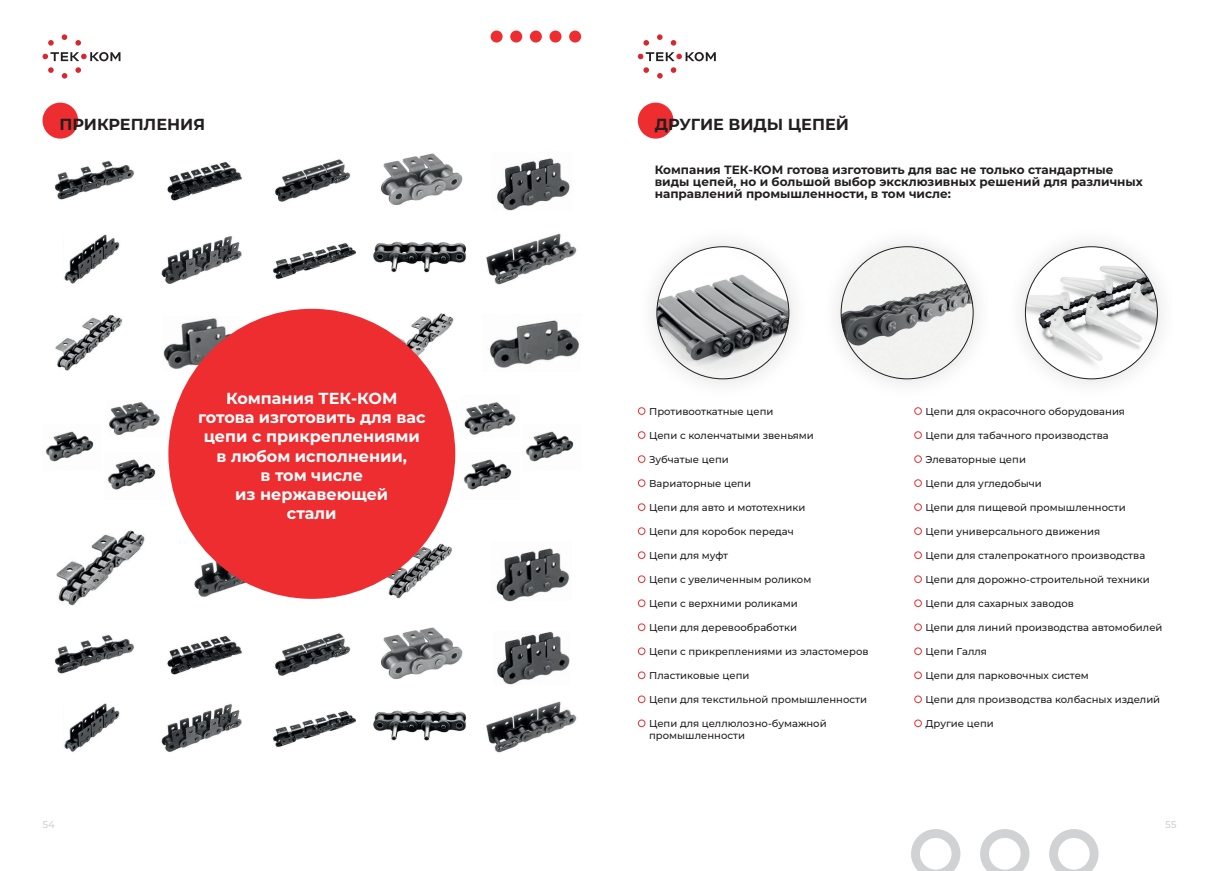
<style>
.page{position:relative;width:1219px;height:871px;background:#fff}
.page>*{position:absolute;margin:0;border:0;box-sizing:border-box;transform-origin:0 0}
.t1{font:700 16px/19.2px "Montserrat";color:#fff;text-align:center}
.t2{font:700 16px "Montserrat";color:#231f20}
.t3{font:700 12px/12px "Montserrat";color:#231f20}
.t4{font:500 10px/12px "Montserrat";color:#231f20}
.t5{font:500 10px "Montserrat";color:#d1d2d4}
</style>
<div class="page">
<img style="left:189px;top:530px;width:109px;height:69px">
<img style="left:489px;top:320px;width:90px;height:48px">
<img style="left:382px;top:313px;width:72px;height:58px">
<img style="left:496px;top:548px;width:73px;height:53px">
<img style="left:382px;top:543px;width:70px;height:56px">
<img style="left:163px;top:318px;width:77px;height:51px">
<img style="left:55px;top:314px;width:68px;height:57px">
<div style="left:43px;top:103px;width:35px;height:36px;background:#ee2d30;border-radius:50%"></div>
<div style="left:638px;top:103px;width:35px;height:36px;background:#ee2d30;border-radius:50%"></div>
<div style="left:168px;top:309px;width:287px;height:289px;background:#ee2d30;border-radius:50%"></div>
<img style="left:64px;top:234px;width:56px;height:50px">
<img style="left:64px;top:703px;width:56px;height:49px">
<img style="left:161px;top:236px;width:81px;height:48px">
<img style="left:161px;top:704px;width:81px;height:48px">
<img style="left:273px;top:243px;width:82px;height:36px">
<img style="left:273px;top:711px;width:82px;height:36px">
<img style="left:373px;top:241px;width:93px;height:32px">
<img style="left:373px;top:710px;width:93px;height:31px">
<img style="left:486px;top:233px;width:91px;height:52px">
<img style="left:486px;top:701px;width:91px;height:52px">
<img style="left:54px;top:635px;width:80px;height:39px">
<img style="left:54px;top:161px;width:80px;height:39px">
<img style="left:167px;top:636px;width:75px;height:39px">
<img style="left:167px;top:162px;width:75px;height:39px">
<img style="left:275px;top:633px;width:76px;height:43px">
<img style="left:275px;top:159px;width:76px;height:43px">
<img style="left:381px;top:627px;width:82px;height:53px">
<img style="left:381px;top:153px;width:82px;height:53px">
<img style="left:107px;top:459px;width:49px;height:31px">
<img style="left:463px;top:459px;width:49px;height:31px">
<img style="left:45px;top:431px;width:49px;height:31px">
<img style="left:525px;top:431px;width:49px;height:31px">
<img style="left:497px;top:631px;width:73px;height:53px">
<img style="left:497px;top:158px;width:73px;height:53px">
<img style="left:109px;top:402px;width:51px;height:34px">
<img style="left:464px;top:402px;width:52px;height:33px">
<img style="left:56px;top:530px;width:89px;height:75px">
<div style="left:819px;top:225px;width:176px;height:175px;background:#231f20;opacity:.15"></div>
<img style="left:841px;top:247px;width:132px;height:132px;border-radius:66px">
<div style="left:635px;top:225px;width:176px;height:175px;background:#231f20;opacity:.15"></div>
<img style="left:657px;top:247px;width:132px;height:132px;border-radius:66px">
<div style="left:1004px;top:225px;width:175px;height:175px;background:#231f20;opacity:.15"></div>
<img style="left:1025px;top:247px;width:132px;height:132px;border-radius:66px">
<div style="left:638px;top:407px;width:7px;height:8px;border:1px solid #ee2d30;border-radius:50%"></div>
<div style="left:914px;top:407px;width:8px;height:8px;border:1px solid #ee2d30;border-radius:50%"></div>
<div style="left:638px;top:479px;width:7px;height:8px;border:1px solid #ee2d30;border-radius:50%"></div>
<div style="left:914px;top:479px;width:8px;height:8px;border:1px solid #ee2d30;border-radius:50%"></div>
<div style="left:638px;top:551px;width:7px;height:8px;border:1px solid #ee2d30;border-radius:50%"></div>
<div style="left:914px;top:551px;width:8px;height:8px;border:1px solid #ee2d30;border-radius:50%"></div>
<div style="left:638px;top:623px;width:7px;height:8px;border:1px solid #ee2d30;border-radius:50%"></div>
<div style="left:914px;top:623px;width:8px;height:8px;border:1px solid #ee2d30;border-radius:50%"></div>
<div style="left:638px;top:431px;width:7px;height:8px;border:1px solid #ee2d30;border-radius:50%"></div>
<div style="left:914px;top:431px;width:8px;height:8px;border:1px solid #ee2d30;border-radius:50%"></div>
<div style="left:638px;top:503px;width:7px;height:8px;border:1px solid #ee2d30;border-radius:50%"></div>
<div style="left:914px;top:503px;width:8px;height:8px;border:1px solid #ee2d30;border-radius:50%"></div>
<div style="left:638px;top:575px;width:7px;height:8px;border:1px solid #ee2d30;border-radius:50%"></div>
<div style="left:914px;top:575px;width:8px;height:8px;border:1px solid #ee2d30;border-radius:50%"></div>
<div style="left:638px;top:647px;width:7px;height:8px;border:1px solid #ee2d30;border-radius:50%"></div>
<div style="left:914px;top:647px;width:8px;height:8px;border:1px solid #ee2d30;border-radius:50%"></div>
<div style="left:638px;top:695px;width:7px;height:8px;border:1px solid #ee2d30;border-radius:50%"></div>
<div style="left:914px;top:695px;width:8px;height:8px;border:1px solid #ee2d30;border-radius:50%"></div>
<div style="left:638px;top:455px;width:7px;height:8px;border:1px solid #ee2d30;border-radius:50%"></div>
<div style="left:914px;top:455px;width:8px;height:8px;border:1px solid #ee2d30;border-radius:50%"></div>
<div style="left:638px;top:527px;width:7px;height:8px;border:1px solid #ee2d30;border-radius:50%"></div>
<div style="left:914px;top:527px;width:8px;height:8px;border:1px solid #ee2d30;border-radius:50%"></div>
<div style="left:638px;top:599px;width:7px;height:8px;border:1px solid #ee2d30;border-radius:50%"></div>
<div style="left:914px;top:599px;width:8px;height:8px;border:1px solid #ee2d30;border-radius:50%"></div>
<div style="left:638px;top:671px;width:7px;height:8px;border:1px solid #ee2d30;border-radius:50%"></div>
<div style="left:914px;top:671px;width:8px;height:8px;border:1px solid #ee2d30;border-radius:50%"></div>
<div style="left:638px;top:719px;width:7px;height:8px;border:1px solid #ee2d30;border-radius:50%"></div>
<div style="left:914px;top:719px;width:8px;height:8px;border:1px solid #ee2d30;border-radius:50%"></div>
<div style="left:569px;top:31px;width:12px;height:12px;background:#ee2d30;border-radius:50%"></div>
<div style="left:530px;top:31px;width:12px;height:12px;background:#ee2d30;border-radius:50%"></div>
<div style="left:549px;top:31px;width:12px;height:12px;background:#ee2d30;border-radius:50%"></div>
<div style="left:510px;top:31px;width:12px;height:12px;background:#ee2d30;border-radius:50%"></div>
<div style="left:491px;top:31px;width:12px;height:12px;background:#ee2d30;border-radius:50%"></div>
<svg style="left:62px;top:34px;width:5px;height:6px"></svg>
<svg style="left:62px;top:73px;width:5px;height:6px"></svg>
<svg style="left:75px;top:40px;width:6px;height:6px"></svg>
<svg style="left:75px;top:67px;width:6px;height:6px"></svg>
<svg style="left:48px;top:40px;width:6px;height:6px"></svg>
<svg style="left:43px;top:52px;width:77px;height:9px"></svg>
<svg style="left:48px;top:67px;width:6px;height:6px"></svg>
<svg style="left:657px;top:34px;width:6px;height:6px"></svg>
<svg style="left:657px;top:73px;width:6px;height:6px"></svg>
<svg style="left:671px;top:40px;width:5px;height:6px"></svg>
<svg style="left:671px;top:67px;width:5px;height:6px"></svg>
<svg style="left:643px;top:40px;width:6px;height:6px"></svg>
<svg style="left:638px;top:52px;width:78px;height:9px"></svg>
<svg style="left:643px;top:67px;width:6px;height:6px"></svg>
<svg style="left:911px;top:829px;width:49px;height:41px"></svg>
<svg style="left:1049px;top:829px;width:49px;height:41px"></svg>
<svg style="left:980px;top:829px;width:49px;height:41px"></svg>
<p class="t2" style="left:60px;top:114px;width:147px">ПРИКРЕПЛЕНИЯ</p>
<p class="t2" style="left:655px;top:114px;width:196px">ДРУГИЕ ВИДЫ ЦЕПЕЙ</p>
<p class="t1" style="left:198px;top:388px;width:229px">Компания ТЕК-КОМ готова изготовить для вас цепи с прикреплениями в любом исполнении,<br>в том числе<br>из нержавеющей<br>стали</p>
<p class="t3" style="left:655px;top:164px;width:490px">Компания ТЕК-КОМ готова изготовить для вас не только стандартные виды цепей, но и большой выбор эксклюзивных решений для различных направлений промышленности, в том числе:</p>
<p class="t4" style="left:649px;top:405px;width:126px">Противооткатные цепи</p>
<p class="t4" style="left:649px;top:429px;width:166px">Цепи с коленчатыми звеньями</p>
<p class="t4" style="left:649px;top:453px;width:81px">Зубчатые цепи</p>
<p class="t4" style="left:649px;top:477px;width:103px">Вариаторные цепи</p>
<p class="t4" style="left:649px;top:501px;width:158px">Цепи для авто и мототехники</p>
<p class="t4" style="left:649px;top:525px;width:146px">Цепи для коробок передач</p>
<p class="t4" style="left:649px;top:549px;width:81px">Цепи для муфт</p>
<p class="t4" style="left:649px;top:573px;width:164px">Цепи с увеличенным роликом</p>
<p class="t4" style="left:649px;top:597px;width:150px">Цепи с верхними роликами</p>
<p class="t4" style="left:649px;top:621px;width:149px">Цепи для деревообработки</p>
<p class="t4" style="left:649px;top:645px;width:221px">Цепи с прикреплениями из эластомеров</p>
<p class="t4" style="left:649px;top:669px;width:102px">Пластиковые цепи</p>
<p class="t4" style="left:649px;top:693px;width:219px">Цепи для текстильной промышленности</p>
<p class="t4" style="left:649px;top:717px;width:179px">Цепи для целлюлозно-бумажной промышленности</p>
<p class="t4" style="left:926px;top:405px;width:201px">Цепи для окрасочного оборудования</p>
<p class="t4" style="left:926px;top:429px;width:185px">Цепи для табачного производства</p>
<p class="t4" style="left:926px;top:453px;width:102px">Элеваторные цепи</p>
<p class="t4" style="left:926px;top:477px;width:118px">Цепи для угледобычи</p>
<p class="t4" style="left:926px;top:501px;width:202px">Цепи для пищевой промышленности</p>
<p class="t4" style="left:926px;top:525px;width:176px">Цепи универсального движения</p>
<p class="t4" style="left:926px;top:549px;width:221px">Цепи для сталепрокатного производства</p>
<p class="t4" style="left:926px;top:573px;width:226px">Цепи для дорожно-строительной техники</p>
<p class="t4" style="left:926px;top:597px;width:150px">Цепи для сахарных заводов</p>
<p class="t4" style="left:926px;top:621px;width:238px">Цепи для линий производства автомобилей</p>
<p class="t4" style="left:926px;top:645px;width:63px">Цепи Галля</p>
<p class="t4" style="left:926px;top:669px;width:165px">Цепи для парковочных систем</p>
<p class="t4" style="left:926px;top:693px;width:236px">Цепи для производства колбасных изделий</p>
<p class="t4" style="left:926px;top:717px;width:70px">Другие цепи</p>
<p class="t5" style="left:43px;top:818px;width:14px">54</p>
<p class="t5" style="left:1165px;top:818px;width:13px">55</p>
</div>
